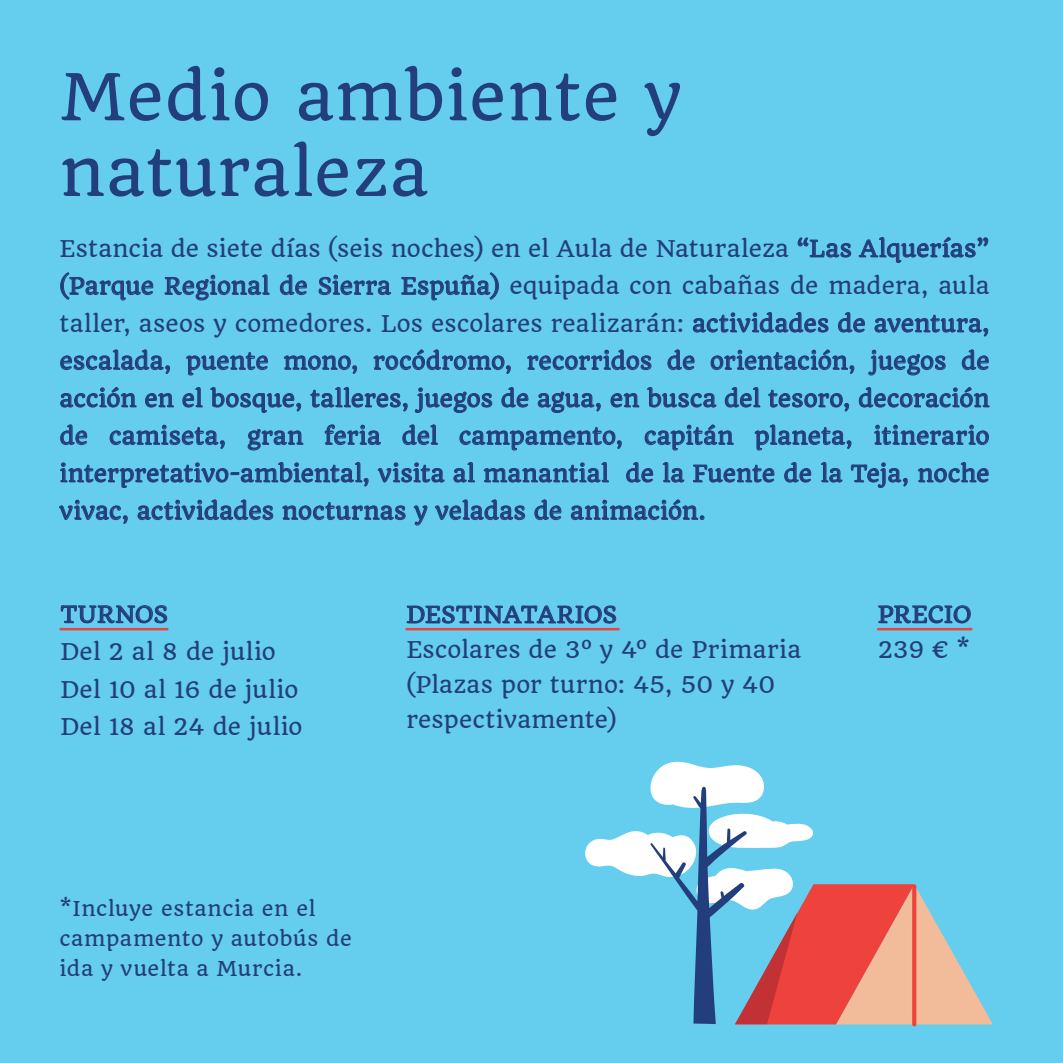
<style>
.page{position:relative;width:1063px;height:1063px;background:#65cded}
.page>*{position:absolute;margin:0;border:0;box-sizing:border-box;transform-origin:0 0}
.t1{font:63px/75.8px "Quando";letter-spacing:.02em;color:#233e7c}
.t2{font:22.5px/37.5px "Quando";letter-spacing:.01em;color:#233e7c}
.t3{font:22.5px/35px "Quando";letter-spacing:-.01em;color:#233e7c}
.t4{font:20px/30px "Quando";letter-spacing:.03em;color:#233e7c}
</style>
<div class="page">
<svg style="left:797px;top:237px;width:54px;height:21px"></svg>
<svg style="left:858px;top:237px;width:131px;height:26px"></svg>
<svg style="left:60px;top:272px;width:94px;height:29px"></svg>
<svg style="left:164px;top:274px;width:106px;height:27px"></svg>
<svg style="left:280px;top:274px;width:27px;height:21px"></svg>
<svg style="left:318px;top:275px;width:73px;height:20px"></svg>
<svg style="left:401px;top:272px;width:98px;height:29px"></svg>
<svg style="left:693px;top:312px;width:136px;height:21px"></svg>
<svg style="left:838px;top:312px;width:27px;height:21px"></svg>
<svg style="left:874px;top:314px;width:114px;height:23px"></svg>
<svg style="left:60px;top:349px;width:110px;height:25px"></svg>
<svg style="left:186px;top:352px;width:82px;height:24px"></svg>
<svg style="left:284px;top:355px;width:73px;height:19px"></svg>
<svg style="left:373px;top:349px;width:138px;height:25px"></svg>
<svg style="left:527px;top:349px;width:125px;height:21px"></svg>
<svg style="left:667px;top:349px;width:28px;height:21px"></svg>
<svg style="left:710px;top:349px;width:145px;height:25px"></svg>
<svg style="left:868px;top:350px;width:78px;height:26px"></svg>
<svg style="left:962px;top:349px;width:27px;height:21px"></svg>
<svg style="left:60px;top:387px;width:77px;height:21px"></svg>
<svg style="left:145px;top:393px;width:29px;height:15px"></svg>
<svg style="left:182px;top:387px;width:21px;height:21px"></svg>
<svg style="left:210px;top:387px;width:91px;height:26px"></svg>
<svg style="left:310px;top:387px;width:98px;height:25px"></svg>
<svg style="left:414px;top:387px;width:78px;height:26px"></svg>
<svg style="left:501px;top:387px;width:28px;height:21px"></svg>
<svg style="left:538px;top:391px;width:63px;height:22px"></svg>
<svg style="left:610px;top:393px;width:30px;height:15px"></svg>
<svg style="left:647px;top:387px;width:70px;height:21px"></svg>
<svg style="left:725px;top:387px;width:36px;height:21px"></svg>
<svg style="left:768px;top:389px;width:81px;height:23px"></svg>
<svg style="left:859px;top:387px;width:131px;height:21px"></svg>
<svg style="left:60px;top:424px;width:27px;height:21px"></svg>
<svg style="left:109px;top:425px;width:116px;height:24px"></svg>
<svg style="left:247px;top:429px;width:57px;height:22px"></svg>
<svg style="left:324px;top:424px;width:57px;height:21px"></svg>
<svg style="left:402px;top:424px;width:36px;height:21px"></svg>
<svg style="left:459px;top:427px;width:163px;height:24px"></svg>
<svg style="left:645px;top:424px;width:89px;height:27px"></svg>
<svg style="left:754px;top:424px;width:98px;height:27px"></svg>
<svg style="left:874px;top:425px;width:115px;height:20px"></svg>
<svg style="left:60px;top:462px;width:309px;height:26px"></svg>
<svg style="left:377px;top:462px;width:68px;height:21px"></svg>
<svg style="left:453px;top:462px;width:22px;height:21px"></svg>
<svg style="left:483px;top:462px;width:126px;height:21px"></svg>
<svg style="left:626px;top:462px;width:27px;height:21px"></svg>
<svg style="left:663px;top:462px;width:22px;height:21px"></svg>
<svg style="left:693px;top:464px;width:82px;height:19px"></svg>
<svg style="left:784px;top:462px;width:28px;height:21px"></svg>
<svg style="left:821px;top:462px;width:22px;height:21px"></svg>
<svg style="left:851px;top:462px;width:57px;height:26px"></svg>
<svg style="left:918px;top:462px;width:71px;height:21px"></svg>
<svg style="left:59px;top:500px;width:69px;height:24px"></svg>
<svg style="left:137px;top:499px;width:137px;height:22px"></svg>
<svg style="left:282px;top:502px;width:124px;height:19px"></svg>
<svg style="left:414px;top:505px;width:14px;height:21px"></svg>
<svg style="left:435px;top:499px;width:90px;height:22px"></svg>
<svg style="left:534px;top:499px;width:28px;height:21px"></svg>
<svg style="left:571px;top:499px;width:134px;height:21px"></svg>
<svg style="left:61px;top:605px;width:106px;height:19px"></svg>
<hr style="left:59px;top:628px;width:110px;height:2px;background:#ee433d">
<svg style="left:406px;top:605px;width:210px;height:19px"></svg>
<hr style="left:405px;top:628px;width:215px;height:2px;background:#ee433d">
<svg style="left:878px;top:605px;width:93px;height:19px"></svg>
<hr style="left:877px;top:628px;width:96px;height:2px;background:#ee433d">
<svg style="left:585px;top:761px;width:408px;height:263px"></svg>
<svg style="left:912px;top:884px;width:4px;height:142px"></svg>
<h1 class="t1" style="left:60px;top:59px;width:623px">Medio ambiente y naturaleza</h1>
<p class="t2" style="left:60px;top:230px;width:932px;text-align:justify">Estancia de siete días (seis noches) en el Aula de Naturaleza “Las Alquerías” (Parque Regional de Sierra Espuña) equipada con cabañas de madera, aula taller, aseos y comedores. Los escolares realizarán: actividades de aventura, escalada, puente mono, rocódromo, recorridos de orientación, juegos de acción en el bosque, talleres, juegos de agua, en busca del tesoro, decoración de camiseta, gran feria del campamento, capitán planeta, itinerario interpretativo-ambiental, visita al manantial de la Fuente de la Teja, noche vivac, actividades nocturnas y veladas de animación.</p>
<p class="t2" style="left:60px;top:596px;width:244px">TURNOS<br>Del 2 al 8 de julio<br>Del 10 al 16 de julio<br>Del 18 al 24 de julio</p>
<p class="t2" style="left:406px;top:597px;width:396px;line-height:35px">DESTINATARIOS<br>Escolares de 3º y 4º de Primaria (Plazas por turno: 45, 50 y 40 respectivamente)</p>
<p class="t3" style="left:878px;top:597px;width:95px">PRECIO<br>239 € *</p>
<p class="t4" style="left:59px;top:893px;width:294px">*Incluye estancia en el campamento y autobús de ida y vuelta a Murcia.</p>
</div>
